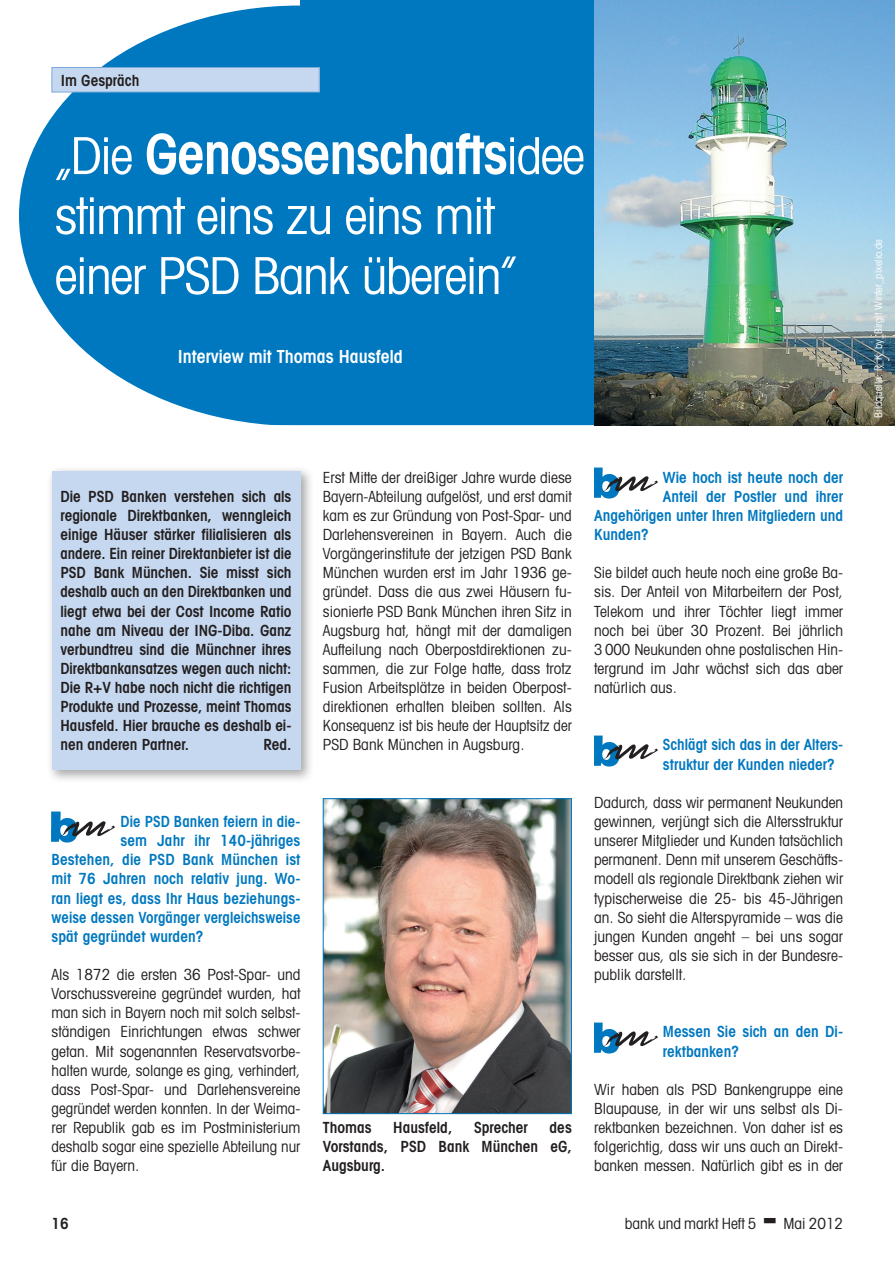
<style>
.page{position:relative;width:895px;height:1272px;background:#fff}
.page>*{position:absolute;margin:0;border:0;box-sizing:border-box;transform-origin:0 0}
.t1{font:600 condensed 55.5px "Avant Garde";letter-spacing:-.025em;color:#fff}
.t2{font:condensed 51px/60px "Avant Garde";letter-spacing:-.025em;color:#fff}
.t3{font:600 condensed 18px "Avant Garde";color:#fff}
.t4{font:condensed 15.3px/19.2px "Avant Garde";color:#231f20;text-align:justify}
.t5{font:600 condensed 15.3px/19.2px "Avant Garde";color:#231f20;text-align:justify}
.t6{font:600 condensed 15.3px/19.2px "Avant Garde";letter-spacing:.005em;color:#0078c0}
.t7{font:condensed 10.5px "Avant Garde";color:#fff}
.s1{font-weight:400;font-size:51px}
</style>
<div class="page">
<svg style="left:19px;top:6px;width:575px;height:419px;background:#1a85c6"></svg>
<div style="left:299px;top:0;width:308px;height:6px;background:#0078c0"></div>
<div style="left:52px;top:68px;width:267px;height:24px;background:#c6d8ef"></div>
<div style="left:51px;top:67px;width:268px;height:25px;border:1px solid #7aabdb"></div>
<div style="left:46px;top:466px;width:268px;height:317px;background:#231f20;opacity:.4"></div>
<div style="left:51px;top:471px;width:249px;height:299px;background:#c6d8ef"></div>
<img style="left:51px;top:812px;width:25px;height:31px">
<img style="left:59px;top:819px;width:56px;height:19px">
<img style="left:594px;top:467px;width:24px;height:31px">
<img style="left:601px;top:475px;width:57px;height:19px">
<img style="left:594px;top:735px;width:24px;height:31px">
<img style="left:601px;top:742px;width:57px;height:20px">
<img style="left:594px;top:1022px;width:24px;height:31px">
<img style="left:601px;top:1029px;width:57px;height:20px">
<img style="left:594px;top:0;width:299px;height:425px">
<img style="left:325px;top:800px;width:244px;height:312px">
<div style="left:323px;top:798px;width:248px;height:316px;border:1px solid #0078c0"></div>
<svg style="left:892px;top:0;width:3px;height:7px"></svg>
<p class="t5" style="left:61px;top:70px;width:80px">Im Gespräch</p>
<h1 class="t1" style="left:55px;top:120px;width:531px"><span class="s1">„Die</span> Genossenschafts<span class="s1">idee</span></h1>
<h2 class="t2" style="left:55px;top:185px;width:464px">stimmt eins zu eins mit einer PSD Bank überein”</h2>
<p class="t3" style="left:178px;top:345px;width:226px">Interview mit Thomas Hausfeld</p>
<p class="t5" style="left:60px;top:486px;width:232px">Die PSD Banken verstehen sich als regionale Direktbanken, wenngleich einige Häuser stärker filialisieren als andere. Ein reiner Direktanbieter ist die PSD Bank München. Sie misst sich deshalb auch an den Direktbanken und liegt etwa bei der Cost Income Ratio nahe am Niveau der ING-Diba. Ganz verbundtreu sind die Münchner ihres Direktbankansatzes wegen auch nicht:<br>Die R+V habe noch nicht die richtigen Produkte und Prozesse, meint Thomas Hausfeld. Hier brauche es deshalb ei&shy;nen anderen Partner.</p>
<p class="t5" style="left:263px;top:735px;width:29px">Red.</p>
<p class="t6" style="left:120px;top:812px;width:181px">Die PSD Banken feiern in die-</p>
<p class="t6" style="left:120px;top:831px;width:181px">sem Jahr ihr 140-jähriges</p>
<p class="t6" style="left:51px;top:850px;width:250px">Bestehen, die PSD Bank München ist</p>
<p class="t6" style="left:51px;top:869px;width:250px">mit 76 Jahren noch relativ jung. Wo-</p>
<p class="t6" style="left:51px;top:888px;width:250px">ran liegt es, dass Ihr Haus beziehungs-</p>
<p class="t6" style="left:51px;top:907px;width:250px">weise dessen Vorgänger vergleichsweise</p>
<p class="t6" style="left:51px;top:926px;width:153px">spät gegründet wurden?</p>
<p class="t4" style="left:51px;top:965px;width:250px">Als 1872 die ersten 36 Post-Spar- und Vorschussvereine gegründet wurden, hat man sich in Bayern noch mit solch selbst&shy;ständigen Einrichtungen etwas schwer getan. Mit sogenannten Reservatsvorbe&shy;halten wurde, solange es ging, verhindert, dass Post-Spar- und Darlehensvereine gegründet werden konnten. In der Weima&shy;rer Republik gab es im Postministerium deshalb sogar eine spezielle Abteilung nur für die Bayern.</p>
<p class="t4" style="left:323px;top:467px;width:250px">Erst Mitte der dreißiger Jahre wurde diese Bayern-Abteilung aufgelöst, und erst damit kam es zur Gründung von Post-Spar- und Darlehensvereinen in Bayern. Auch die Vorgängerinstitute der jetzigen PSD Bank München wurden erst im Jahr 1936 ge&shy;gründet. Dass die aus zwei Häusern fu&shy;sionierte PSD Bank München ihren Sitz in Augsburg hat, hängt mit der damaligen Aufteilung nach Oberpostdirektionen zu&shy;sammen, die zur Folge hatte, dass trotz Fusion Arbeitsplätze in beiden Oberpost&shy;direktionen erhalten bleiben sollten. Als Konsequenz ist bis heute der Hauptsitz der PSD Bank München in Augsburg.</p>
<p class="t6" style="left:662px;top:467px;width:182px">Wie hoch ist heute noch der</p>
<p class="t6" style="left:662px;top:486px;width:182px">Anteil der Postler und ihrer</p>
<p class="t6" style="left:594px;top:505px;width:250px">Angehörigen unter Ihren Mitgliedern und</p>
<p class="t6" style="left:594px;top:525px;width:56px">Kunden?</p>
<p class="t4" style="left:594px;top:563px;width:250px">Sie bildet auch heute noch eine große Ba&shy;sis. Der Anteil von Mitarbeitern der Post, Telekom und ihrer Töchter liegt immer noch bei über 30 Prozent. Bei jährlich 3 000 Neukunden ohne postalischen Hin&shy;tergrund im Jahr wächst sich das aber natürlich aus.</p>
<p class="t6" style="left:662px;top:735px;width:182px">Schlägt sich das in der Alters&shy;struktur der Kunden nieder?</p>
<p class="t4" style="left:594px;top:792px;width:250px">Dadurch, dass wir permanent Neukunden gewinnen, verjüngt sich die Altersstruktur unserer Mitglieder und Kunden tatsächlich permanent. Denn mit unserem Geschäfts&shy;modell als regionale Direktbank ziehen wir typischerweise die 25- bis 45-Jährigen an. So sieht die Alterspyramide – was die jungen Kunden angeht – bei uns sogar besser aus, als sie sich in der Bundesre&shy;publik darstellt.</p>
<p class="t5" style="left:323px;top:1118px;width:50px">Thomas</p>
<p class="t5" style="left:393px;top:1118px;width:60px">Hausfeld,</p>
<p class="t5" style="left:474px;top:1118px;width:55px">Sprecher</p>
<p class="t5" style="left:323px;top:1118px;width:250px;text-indent:227px">des Vorstands, PSD Bank München eG, Augsburg.</p>
<p class="t6" style="left:662px;top:1022px;width:182px">Messen Sie sich an den Di&shy;rektbanken?</p>
<p class="t4" style="left:594px;top:1079px;width:250px">Wir haben als PSD Bankengruppe eine Blaupause, in der wir uns selbst als Di&shy;rektbanken bezeichnen. Von daher ist es folgerichtig, dass wir uns auch an Direkt&shy;banken messen. Natürlich gibt es in der</p>
<p class="t5" style="left:51px;top:1213px;width:19px">16</p>
<p class="t4" style="left:624px;top:1213px;width:133px">bank und markt Heft 5</p>
<p class="t4" style="left:783px;top:1213px;width:61px">Mai 2012</p>
<p class="t7" style="left:871px;top:417px;width:180px;rotate:-90deg">Bildquelle: R_K_by_Birgit Winter_pixelio.de</p>
</div>
